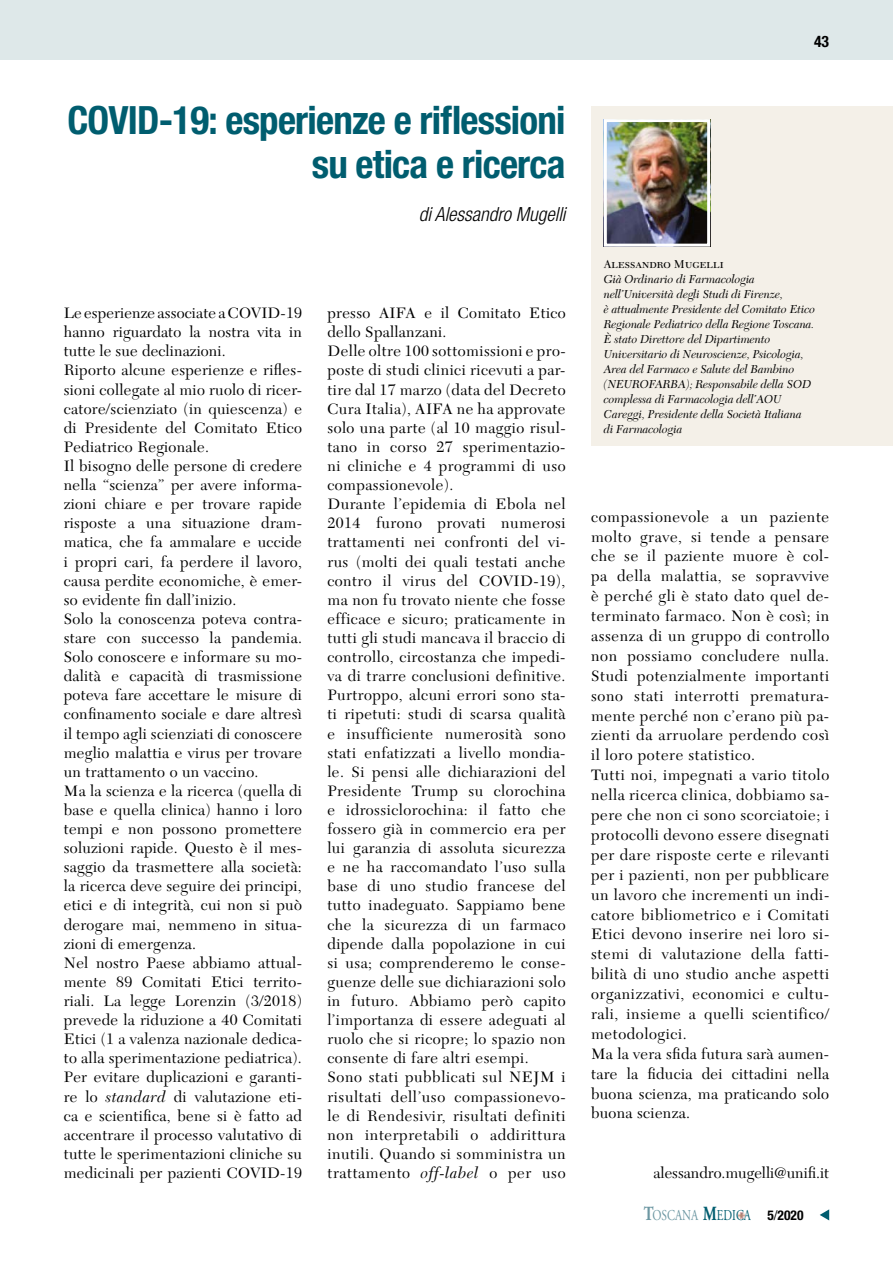
<style>
.page{position:relative;width:893px;height:1263px;background:#fff}
.page>*{position:absolute;margin:0;border:0;box-sizing:border-box;transform-origin:0 0}
.t1{font:700 condensed 39px/43.5px "Helvetica Neue LT Std";letter-spacing:-.02em;color:#005d6f;text-align:right}
.t2{font:italic 300 condensed 19.5px "Helvetica Neue LT Std";color:#000}
.t3{font:15.75px/19px "New Caledonia LT Std";letter-spacing:.03em;color:#000}
.t4{font:15px "Adobe Garamond Pro";color:#6c97a2;scale:.76 1}
.t5{font:italic 12px/15px "New Caledonia LT Std";letter-spacing:-.01em;color:#000}
.t6{font:12px "New Caledonia LT Std";color:#000}
.s1{font-style:italic}
.s2{font-weight:700;font-size:20.1px}
.s3{font-weight:700;font-size:20.1px;color:#005d6f}
.s4{color:#005d6f}
.s5{font-family:"Helvetica Neue LT Std";font-weight:700;font-stretch:condensed;font-size:13.5px;color:#000}
.s6{font-family:"Helvetica Neue LT Std";font-stretch:condensed;font-size:13.5px;color:#000}
</style>
<div class="page">
<svg style="left:738px;top:1212px;width:6px;height:6px"></svg>
<svg style="left:820px;top:1209px;width:9px;height:11px"></svg>
<div style="left:0;top:0;width:893px;height:60px;background:#dee8e9"></div>
<div style="left:591px;top:106px;width:302px;height:340px;background:#f4f0e8"></div>
<img style="left:608px;top:123px;width:98px;height:120px">
<div style="left:604px;top:119px;width:106px;height:128px;border:3px solid #fff"></div>
<h1 class="t1" style="left:67px;top:98px;width:500px">COVID-19: esperienze e riflessioni su etica e ricerca</h1>
<p class="t2" style="left:419px;top:203px;width:148px">di Alessandro Mugelli</p>
<p class="t3" style="left:64px;top:304px;width:240px">Le esperienze associate a COVID-19 hanno riguardato la nostra vita in tutte le sue declinazioni.<br>Riporto alcune esperienze e rifles&shy;sioni collegate al mio ruolo di ricer&shy;catore/scienziato (in quiescenza) e di Presidente del Comitato Etico Pediatrico Regionale.<br>Il bisogno delle persone di credere nella “scienza” per avere informa&shy;zioni chiare e per trovare rapide risposte a una situazione dram&shy;matica, che fa ammalare e uccide i propri cari, fa perdere il lavoro, causa perdite economiche, è emer&shy;so evidente fin dall’inizio.<br>Solo la conoscenza poteva contra&shy;stare con successo la pandemia.<br>Solo conoscere e informare su mo&shy;dalità e capacità di trasmissione poteva fare accettare le misure di confinamento sociale e dare altresì il tempo agli scienziati di conoscere meglio malattia e virus per trovare un trattamento o un vaccino.<br>Ma la scienza e la ricerca (quella di base e quella clinica) hanno i loro tempi e non possono promettere soluzioni rapide. Questo è il mes&shy;saggio da trasmettere alla società: la ricerca deve seguire dei principi, etici e di integrità, cui non si può derogare mai, nemmeno in situa&shy;zioni di emergenza.<br>Nel nostro Paese abbiamo attual&shy;mente 89 Comitati Etici territo&shy;riali. La legge Lorenzin (3/2018) prevede la riduzione a 40 Comitati Etici (1 a valenza nazionale dedica&shy;to alla sperimentazione pediatrica).<br>Per evitare duplicazioni e garanti&shy;re lo <span class="s1">standard</span> di valutazione eti&shy;ca e scientifica, bene si è fatto ad accentrare il processo valutativo di tutte le sperimentazioni cliniche su medicinali per pazienti COVID-19</p>
<p class="t3" style="left:327px;top:304px;width:240px">presso AIFA e il Comitato Etico dello Spallanzani.<br>Delle oltre 100 sottomissioni e pro&shy;poste di studi clinici ricevuti a par&shy;tire dal 17 marzo (data del Decreto Cura Italia), AIFA ne ha approvate solo una parte (al 10 maggio risul&shy;tano in corso 27 sperimentazio&shy;ni cliniche e 4 programmi di uso compassionevole).<br>Durante l’epidemia di Ebola nel 2014 furono provati numerosi trattamenti nei confronti del vi&shy;rus (molti dei quali testati anche contro il virus del COVID-19), ma non fu trovato niente che fosse efficace e sicuro; praticamente in tutti gli studi mancava il braccio di controllo, circostanza che impedi&shy;va di trarre conclusioni definitive.<br>Purtroppo, alcuni errori sono sta&shy;ti ripetuti: studi di scarsa qualità e insufficiente numerosità sono stati enfatizzati a livello mondia&shy;le. Si pensi alle dichiarazioni del Presidente Trump su clorochina e idrossiclorochina: il fatto che fossero già in commercio era per lui garanzia di assoluta sicurezza e ne ha raccomandato l’uso sulla base di uno studio francese del tutto inadeguato. Sappiamo bene che la sicurezza di un farmaco dipende dalla popolazione in cui si usa; comprenderemo le conse&shy;guenze delle sue dichiarazioni solo in futuro. Abbiamo però capito l’importanza di essere adeguati al ruolo che si ricopre; lo spazio non consente di fare altri esempi.<br>Sono stati pubblicati sul NEJM i risultati dell’uso compassionevo&shy;le di Rendesivir, risultati definiti non interpretabili o addirittura inutili. Quando si somministra un trattamento <span class="s1">off-label</span> o per uso</p>
<p class="t6" style="left:604px;top:257px;width:121px">Alessandro Mugelli</p>
<p class="t5" style="left:604px;top:272px;width:213px">Già Ordinario di Farmacologia nell’Università degli Studi di Firenze,<br>è attualmente Presidente del Comitato Etico Regionale Pediatrico della Regione Toscana.<br>È stato Direttore del Dipartimento Universitario di Neuroscienze, Psicologia, Area del Farmaco e Salute del Bambino (NEUROFARBA); Responsabile della SOD complessa di Farmacologia dell’AOU Careggi, Presidente della Società Italiana<br>di Farmacologia</p>
<p class="t3" style="left:591px;top:507px;width:240px;line-height:20px">compassionevole a un paziente molto grave, si tende a pensare che se il paziente muore è col&shy;pa della malattia, se sopravvive è perché gli è stato dato quel de&shy;terminato farmaco. Non è così; in assenza di un gruppo di controllo non possiamo concludere nulla.<br>Studi potenzialmente importanti sono stati interrotti prematura&shy;mente perché non c’erano più pa&shy;zienti da arruolare perdendo così il loro potere statistico.<br>Tutti noi, impegnati a vario titolo nella ricerca clinica, dobbiamo sa&shy;pere che non ci sono scorciatoie; i protocolli devono essere disegnati per dare risposte certe e rilevanti per i pazienti, non per pubblicare un lavoro che incrementi un indi&shy;catore bibliometrico e i Comitati<br>Etici devono inserire nei loro si&shy;stemi di valutazione della fatti&shy;bilità di uno studio anche aspetti organizzativi, economici e cultu&shy;rali, insieme a quelli scientifico/ metodologici.<br>Ma la vera sfida futura sarà aumen&shy;tare la fiducia dei cittadini nella buona scienza, ma praticando solo buona scienza.</p>
<p class="t3" style="left:654px;top:1164px;width:177px">alessandro.mugelli@unifi.it</p>
<p class="t4" style="left:644px;top:1206px;width:212px"><span class="s2">T</span>OSCANA <span class="s3">M</span><span class="s4">EDICA</span> <span class="s5">5</span><span class="s6">/</span><span class="s5">2020</span></p>
</div>
